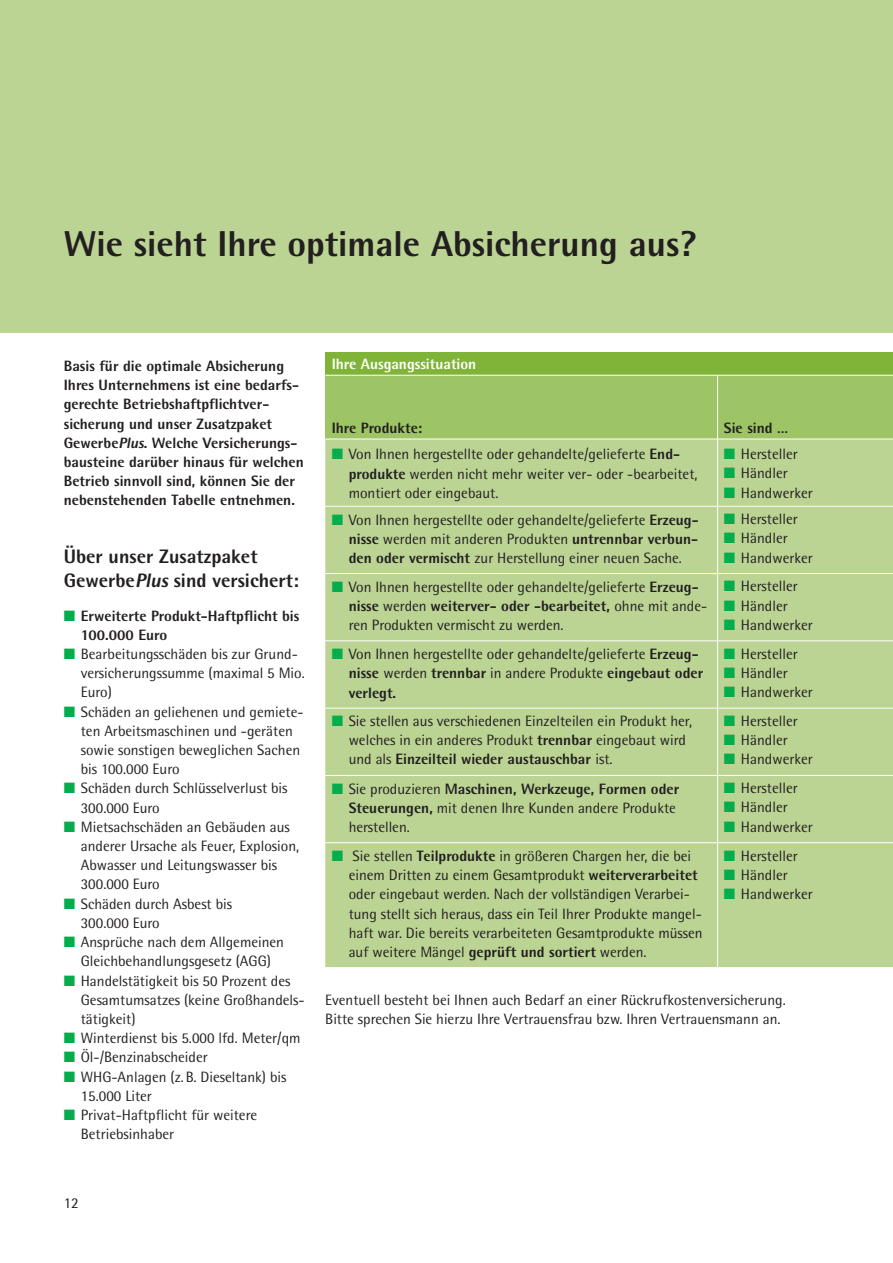
<style>
.page{position:relative;width:893px;height:1263px;background:#fff}
.page>*{position:absolute;margin:0;border:0;box-sizing:border-box;transform-origin:0 0}
.t1{font:800 36px "Lvm Rotis";color:#231f20}
.t2{font:800 19.5px/24px "Lvm Rotis";color:#231f20}
.t3{font:15px/19.2px "Lvm Rotis";color:#231f20}
.t4{font:800 15px/19.2px "Lvm Rotis";color:#231f20}
.t5{font:800 15px "Lvm Rotis";color:#fff}
.s1{font-weight:400;color:#03ad4c}
.s2{color:#03ad4c}
.s3{font-weight:800}
</style>
<div class="page">
<div style="left:0;top:0;width:893px;height:333px;background:#bbd494"></div>
<div style="left:325px;top:352px;width:568px;height:23px;background:#7fb438"></div>
<div style="left:325px;top:375px;width:393px;height:64px;background:#9dc465"></div>
<div style="left:718px;top:375px;width:175px;height:64px;background:#9dc465"></div>
<div style="left:325px;top:440px;width:392px;height:527px;background:#bbd494"></div>
<div style="left:718px;top:440px;width:175px;height:527px;background:#bbd494"></div>
<hr style="left:717px;top:376px;width:1px;height:63px;background:#fff">
<hr style="left:325px;top:506px;width:393px;height:1px;background:#fff">
<hr style="left:718px;top:506px;width:175px;height:1px;background:#fff">
<hr style="left:325px;top:573px;width:393px;height:1px;background:#fff">
<hr style="left:718px;top:573px;width:175px;height:1px;background:#fff">
<hr style="left:325px;top:640px;width:393px;height:1px;background:#fff">
<hr style="left:718px;top:640px;width:175px;height:1px;background:#fff">
<hr style="left:325px;top:708px;width:393px;height:1px;background:#fff">
<hr style="left:718px;top:708px;width:175px;height:1px;background:#fff">
<hr style="left:325px;top:775px;width:393px;height:1px;background:#fff">
<hr style="left:718px;top:775px;width:175px;height:1px;background:#fff">
<hr style="left:325px;top:842px;width:393px;height:1px;background:#fff">
<hr style="left:718px;top:842px;width:175px;height:1px;background:#fff">
<hr style="left:325px;top:375px;width:393px;height:1px;background:#fff">
<hr style="left:718px;top:375px;width:175px;height:1px;background:#fff">
<h1 class="t1" style="left:64px;top:221px;width:634px">Wie sieht Ihre optimale Absicherung aus?</h1>
<p class="t4" style="left:64px;top:356px;width:242px">Basis für die optimale Absicherung Ihres Unternehmens ist eine bedarfs&shy;gerechte Betriebshaftpflichtver&shy;sicherung und unser Zusatzpaket Gewerbe{. Welche Versicherungs&shy;bausteine darüber hinaus für welchen Betrieb sinnvoll sind, können Sie der nebenstehenden Tabelle entnehmen.</p>
<h2 class="t2" style="left:64px;top:544px;width:237px">Über unser Zusatzpaket<br>Gewerbe{ sind versichert:</h2>
<p class="t4" style="left:64px;top:606px;width:237px"><span class="s1">\</span> Erweiterte Produkt-Haftpflicht bis</p>
<p class="t4" style="left:81px;top:625px;width:88px">100.000 Euro</p>
<p class="t3" style="left:64px;top:644px;width:236px"><span class="s2">\</span> Bearbeitungsschäden bis zur Grund-</p>
<p class="t3" style="left:81px;top:663px;width:226px">versicherungssumme (maximal 5 Mio.</p>
<p class="t3" style="left:81px;top:683px;width:33px">Euro)</p>
<p class="t3" style="left:64px;top:702px;width:241px"><span class="s2">\</span> Schäden an geliehenen und gemiete-</p>
<p class="t3" style="left:81px;top:721px;width:214px">ten Arbeitsmaschinen und -geräten</p>
<p class="t3" style="left:81px;top:740px;width:221px">sowie sonstigen beweglichen Sachen</p>
<p class="t3" style="left:81px;top:759px;width:100px">bis 100.000 Euro</p>
<p class="t3" style="left:64px;top:779px;width:225px"><span class="s2">\</span> Schäden durch Schlüsselverlust bis</p>
<p class="t3" style="left:81px;top:798px;width:81px">300.000 Euro</p>
<p class="t3" style="left:64px;top:817px;width:227px"><span class="s2">\</span> Mietsachschäden an Gebäuden aus</p>
<p class="t3" style="left:81px;top:836px;width:220px">anderer Ursache als Feuer, Explosion,</p>
<p class="t3" style="left:81px;top:855px;width:198px">Abwasser und Leitungswasser bis</p>
<p class="t3" style="left:81px;top:875px;width:81px">300.000 Euro</p>
<p class="t3" style="left:64px;top:894px;width:170px"><span class="s2">\</span> Schäden durch Asbest bis</p>
<p class="t3" style="left:81px;top:913px;width:81px">300.000 Euro</p>
<p class="t3" style="left:64px;top:932px;width:222px"><span class="s2">\</span> Ansprüche nach dem Allgemeinen</p>
<p class="t3" style="left:81px;top:951px;width:192px">Gleichbehandlungsgesetz (AGG)</p>
<p class="t3" style="left:64px;top:971px;width:228px"><span class="s2">\</span> Handelstätigkeit bis 50 Prozent des</p>
<p class="t3" style="left:81px;top:990px;width:224px">Gesamtumsatzes (keine Großhandels-</p>
<p class="t3" style="left:81px;top:1009px;width:56px">tätigkeit)</p>
<p class="t3" style="left:64px;top:1028px;width:238px"><span class="s2">\</span> Winterdienst bis 5.000 lfd. Meter/qm</p>
<p class="t3" style="left:64px;top:1047px;width:146px"><span class="s2">\</span> Öl-/Benzinabscheider</p>
<p class="t3" style="left:64px;top:1067px;width:224px"><span class="s2">\</span> WHG-Anlagen (z.B. Dieseltank) bis</p>
<p class="t3" style="left:81px;top:1086px;width:73px">15.000 Liter</p>
<p class="t3" style="left:64px;top:1105px;width:195px"><span class="s2">\</span> Privat-Haftpflicht für weitere</p>
<p class="t3" style="left:81px;top:1124px;width:95px">Betriebsinhaber</p>
<p class="t5" style="left:332px;top:354px;width:146px">Ihre Ausgangssituation</p>
<p class="t4" style="left:332px;top:418px;width:92px">Ihre Produkte:</p>
<p class="t4" style="left:724px;top:418px;width:66px">Sie sind …</p>
<p class="t3" style="left:349px;top:445px;width:350px;text-indent:-17px"><span class="s2">\</span> Von Ihnen hergestellte oder gehandelte/gelieferte <span class="s3">End&shy;produkte</span> werden nicht mehr weiter ver- oder -bearbeitet, montiert oder eingebaut.</p>
<p class="t3" style="left:724px;top:444px;width:90px"><span class="s2">\</span> Hersteller <span class="s2">\</span> Händler<br><span class="s2">\</span> Handwerker</p>
<p class="t3" style="left:349px;top:510px;width:351px;text-align:justify;text-indent:-17px"><span class="s2">\</span> Von Ihnen hergestellte oder gehandelte/gelieferte <span class="s3">Erzeug&shy;nisse</span> werden mit anderen Produkten <span class="s3">untrennbar verbun&shy;den oder vermischt</span> zur Herstellung einer neuen Sache.</p>
<p class="t3" style="left:724px;top:509px;width:90px"><span class="s2">\</span> Hersteller <span class="s2">\</span> Händler<br><span class="s2">\</span> Handwerker</p>
<p class="t3" style="left:349px;top:577px;width:360px;text-indent:-17px"><span class="s2">\</span> Von Ihnen hergestellte oder gehandelte/gelieferte <span class="s3">Erzeug&shy;nisse</span> werden <span class="s3">weiterver- oder -bearbeitet,</span> ohne mit ande&shy;ren Produkten vermischt zu werden.</p>
<p class="t3" style="left:724px;top:577px;width:90px"><span class="s2">\</span> Hersteller <span class="s2">\</span> Händler<br><span class="s2">\</span> Handwerker</p>
<p class="t3" style="left:349px;top:644px;width:356px;text-indent:-17px"><span class="s2">\</span> Von Ihnen hergestellte oder gehandelte/gelieferte <span class="s3">Erzeug&shy;nisse</span> werden <span class="s3">trennbar</span> in andere Produkte <span class="s3">eingebaut oder verlegt.</span></p>
<p class="t3" style="left:724px;top:644px;width:90px"><span class="s2">\</span> Hersteller <span class="s2">\</span> Händler<br><span class="s2">\</span> Handwerker</p>
<p class="t3" style="left:349px;top:711px;width:345px;text-indent:-17px"><span class="s2">\</span> Sie stellen aus verschiedenen Einzelteilen ein Produkt her, welches in ein anderes Produkt <span class="s3">trennbar</span> eingebaut wird und als <span class="s3">Einzeilteil wieder austauschbar</span> ist.</p>
<p class="t3" style="left:724px;top:711px;width:90px"><span class="s2">\</span> Hersteller <span class="s2">\</span> Händler<br><span class="s2">\</span> Handwerker</p>
<p class="t3" style="left:349px;top:779px;width:332px;text-indent:-17px"><span class="s2">\</span> Sie produzieren <span class="s3">Maschinen, Werkzeuge, Formen oder<br>Steuerungen,</span> mit denen Ihre Kunden andere Produkte herstellen.</p>
<p class="t3" style="left:724px;top:778px;width:90px"><span class="s2">\</span> Hersteller <span class="s2">\</span> Händler<br><span class="s2">\</span> Handwerker</p>
<p class="t3" style="left:349px;top:846px;width:355px;text-indent:-17px"><span class="s2">\</span> Sie stellen <span class="s3">Teilprodukte</span> in größeren Chargen her, die bei einem Dritten zu einem Gesamtprodukt <span class="s3">weiterverarbeitet </span>oder eingebaut werden. Nach der vollständigen Verarbei&shy;tung stellt sich heraus, dass ein Teil Ihrer Produkte mangel&shy;haft war. Die bereits verarbeiteten Gesamtprodukte müssen auf weitere Mängel <span class="s3">geprüft und sortiert</span> werden.</p>
<p class="t3" style="left:724px;top:846px;width:90px"><span class="s2">\</span> Hersteller <span class="s2">\</span> Händler<br><span class="s2">\</span> Handwerker</p>
<p class="t3" style="left:325px;top:990px;width:462px">Eventuell besteht bei Ihnen auch Bedarf an einer Rückrufkostenversicherung.<br>Bitte sprechen Sie hierzu Ihre Vertrauensfrau bzw. Ihren Vertrauensmann an.</p>
<p class="t3" style="left:64px;top:1193px;width:17px">12</p>
</div>
